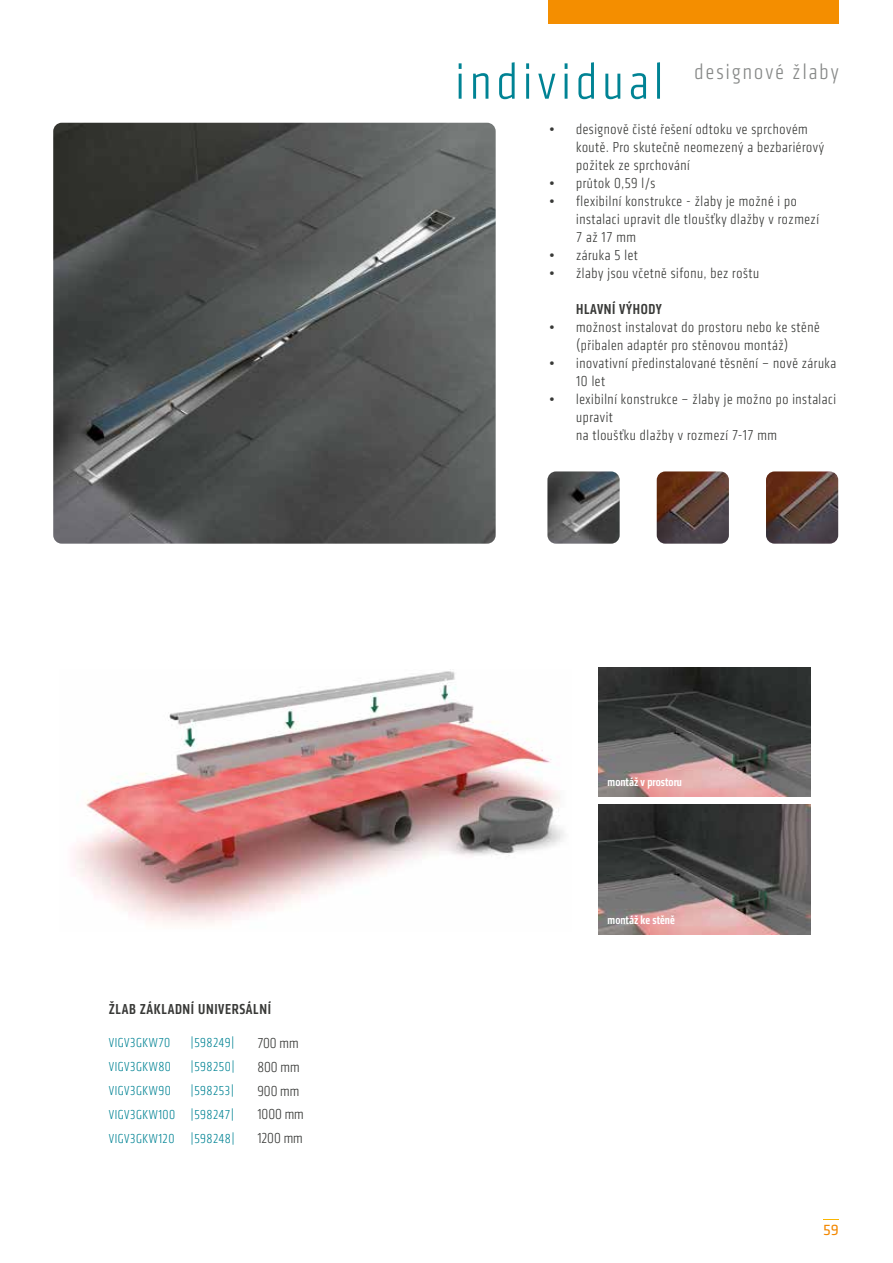
<style>
.page{position:relative;width:893px;height:1263px;background:#fff}
.page>*{position:absolute;margin:0;border:0;box-sizing:border-box;transform-origin:0 0}
.t1{font:300 52.5px "GC Klavika Cond Fein";letter-spacing:.1em;color:#008394}
.t2{font:300 22.5px "GC Klavika Cond Fein";letter-spacing:.1em;color:#878988}
.t3{font:15.75px "GC Klavika";color:#f38800}
.t4{font:300 15px/18px "GC Klavika Cond Fein";letter-spacing:.04em;color:#383937}
.t5{font:500 15px "GC Klavika Cond Fein";letter-spacing:.04em;color:#383937}
.t6{font:300 13.5px "GC Klavika Cond Fein";letter-spacing:.04em;color:#008394}
.t7{font:500 12.3px "GC Klavika Cond Fein";color:#fff}
</style>
<div class="page">
<svg style="left:823px;top:1219px;width:16px;height:1px"></svg>
<div style="left:549px;top:0;width:290px;height:24px;background:#f48e00"></div>
<img style="left:547px;top:471px;width:73px;height:73px">
<img style="left:766px;top:471px;width:72px;height:73px">
<img style="left:657px;top:471px;width:72px;height:73px">
<img style="left:53px;top:123px;width:443px;height:421px">
<img style="left:73px;top:671px;width:491px;height:253px">
<img style="left:598px;top:667px;width:213px;height:129px">
<img style="left:598px;top:805px;width:213px;height:129px">
<p class="t5" style="left:109px;top:1000px;width:164px">ŽLAB ZÁKLADNÍ UNIVERSÁLNÍ</p>
<p class="t6" style="left:109px;top:1035px;width:63px">VIGV3GKW70</p>
<p class="t6" style="left:191px;top:1035px;width:45px">|598249|</p>
<p class="t4" style="left:257px;top:1034px;width:43px">700 mm</p>
<p class="t6" style="left:109px;top:1059px;width:64px">VIGV3GKW80</p>
<p class="t6" style="left:191px;top:1059px;width:46px">|598250|</p>
<p class="t4" style="left:257px;top:1058px;width:44px">800 mm</p>
<p class="t6" style="left:109px;top:1083px;width:64px">VIGV3GKW90</p>
<p class="t6" style="left:191px;top:1083px;width:45px">|598253|</p>
<p class="t4" style="left:257px;top:1082px;width:43px">900 mm</p>
<p class="t6" style="left:109px;top:1107px;width:127px">VIGV3GKW100 |598247|</p>
<p class="t4" style="left:257px;top:1106px;width:48px">1000 mm</p>
<p class="t6" style="left:109px;top:1131px;width:128px">VIGV3GKW120 |598248|</p>
<p class="t4" style="left:257px;top:1129px;width:47px">1200 mm</p>
<h1 class="t1" style="left:455px;top:53px;width:209px">individual</h1>
<p class="t4" style="left:576px;top:120px;width:249px;text-indent:-27px">• designově čisté řešení odtoku ve sprchovém koutě. Pro skutečně neomezený a bezbariérový požitek ze sprchování</p>
<p class="t4" style="left:549px;top:174px;width:108px">• průtok 0,59 l/s</p>
<p class="t4" style="left:576px;top:192px;width:244px;text-indent:-27px">• flexibilní konstrukce - žlaby je možné i po instalaci upravit dle tloušťky dlažby v rozmezí<br>7 až 17 mm</p>
<p class="t4" style="left:549px;top:246px;width:90px">• záruka 5 let</p>
<p class="t4" style="left:549px;top:264px;width:211px">• žlaby jsou včetně sifonu, bez roštu</p>
<p class="t5" style="left:576px;top:300px;width:87px">HLAVNÍ VÝHODY</p>
<p class="t4" style="left:549px;top:318px;width:272px;text-align:center">• možnost instalovat do prostoru nebo ke stěně (přibalen adaptér pro stěnovou montáž)</p>
<p class="t4" style="left:576px;top:354px;width:262px;text-indent:-27px">• inovativní předinstalované těsnění – nově záruka<br>10 let</p>
<p class="t4" style="left:576px;top:390px;width:261px;text-indent:-27px">• lexibilní konstrukce – žlaby je možno po instalaci upravit<br>na tloušťku dlažby v rozmezí 7-17 mm</p>
<h2 class="t2" style="left:695px;top:59px;width:146px">designové žlaby</h2>
<p class="t7" style="left:608px;top:774px;width:76px">montáž v prostoru</p>
<p class="t7" style="left:608px;top:912px;width:69px">montáž ke stěně</p>
<p class="t3" style="left:823px;top:1219px;width:17px">59</p>
</div>
